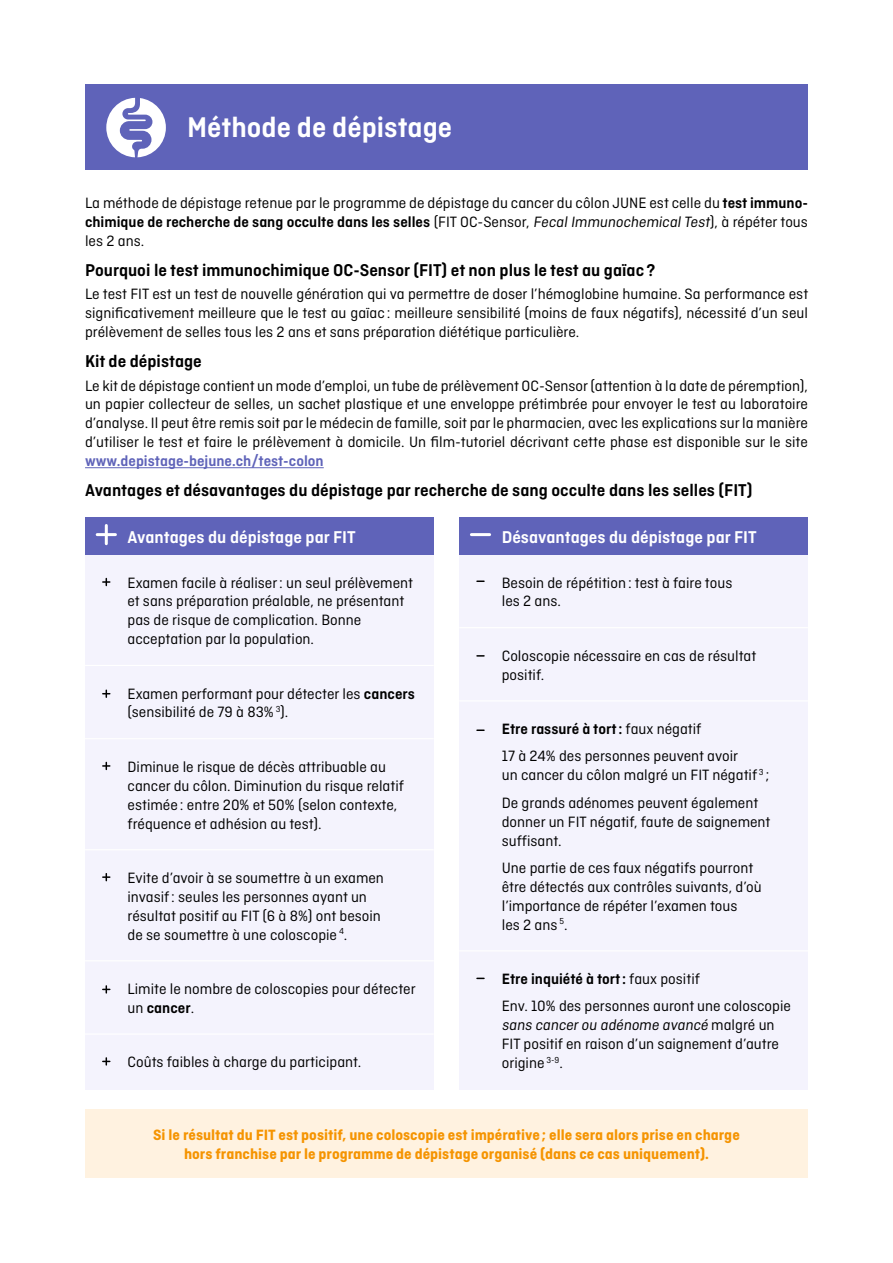
<style>
.page{position:relative;width:893px;height:1263px;background:#fff}
.page>*{position:absolute;margin:0;border:0;box-sizing:border-box;transform-origin:0 0}
.t1{font:600 30px "Ciutadella";color:#fff}
.t2{font:600 18px "Ciutadella";color:#000}
.t3{font:600 18px "Ciutadella";color:#fff}
.t4{font:15.75px/18.9px "Ciutadella";color:#000}
.t5{font:700 15.75px/18.9px "Ciutadella";color:#f59401;text-align:center}
.t6{font:600 15.75px "Ciutadella";color:#5f63b9}
.s1{font-weight:600}
</style>
<div class="page">
<div style="left:85px;top:85px;width:723px;height:85px;background:#5f63b9"></div>
<hr style="left:85px;top:467px;width:239px;height:1px;background:#5f63b9">
<div style="left:85px;top:517px;width:349px;height:572px;background:#f4f3fd"></div>
<div style="left:459px;top:517px;width:349px;height:572px;background:#f4f3fd"></div>
<div style="left:85px;top:517px;width:349px;height:37px;background:#5f63b9"></div>
<hr style="left:85px;top:665px;width:349px;height:1px;background:#fff">
<hr style="left:85px;top:738px;width:349px;height:1px;background:#fff">
<hr style="left:85px;top:849px;width:349px;height:1px;background:#fff">
<hr style="left:85px;top:960px;width:349px;height:1px;background:#fff">
<hr style="left:85px;top:1033px;width:349px;height:2px;background:#fff">
<div style="left:459px;top:517px;width:349px;height:37px;background:#5f63b9"></div>
<hr style="left:459px;top:627px;width:349px;height:1px;background:#fff">
<hr style="left:459px;top:700px;width:349px;height:1px;background:#fff">
<hr style="left:459px;top:950px;width:349px;height:1px;background:#fff">
<hr style="left:97px;top:533px;width:18px;height:3px;background:#fff">
<hr style="left:105px;top:525px;width:3px;height:19px;background:#fff">
<hr style="left:471px;top:533px;width:19px;height:3px;background:#fff">
<svg style="left:103px;top:578px;width:7px;height:7px"></svg>
<svg style="left:103px;top:690px;width:7px;height:7px"></svg>
<svg style="left:103px;top:762px;width:7px;height:7px"></svg>
<svg style="left:103px;top:874px;width:7px;height:7px"></svg>
<svg style="left:103px;top:986px;width:7px;height:7px"></svg>
<svg style="left:103px;top:1058px;width:7px;height:7px"></svg>
<svg style="left:477px;top:580px;width:7px;height:2px"></svg>
<svg style="left:477px;top:729px;width:7px;height:2px"></svg>
<svg style="left:477px;top:655px;width:7px;height:2px"></svg>
<div style="left:85px;top:1110px;width:723px;height:68px;background:#fff2e0"></div>
<svg style="left:106px;top:98px;width:60px;height:59px"></svg>
<h1 class="t1" style="left:187px;top:110px;width:267px">Méthode de dépistage</h1>
<p class="t4" style="left:85px;top:194px;width:724px;text-align:justify">La méthode de dépistage retenue par le programme de dépistage du cancer du côlon JUNE est celle du <span class="s1">test immuno&shy;chimique de recherche de sang occulte dans les selles</span> (FIT OC-Sensor, Fecal ImmunochemicalTest), à répéter tous les 2 ans.</p>
<p class="t2" style="left:85px;top:260px;width:572px">Pourquoi le test immunochimique OC-Sensor (FIT) et non plus le test au gaïac ?</p>
<p class="t4" style="left:85px;top:285px;width:725px;text-align:justify">Le test FIT est un test de nouvelle génération qui va permettre de doser l’hémoglobine humaine. Sa performance est significativement meilleure que le test au gaïac : meilleure sensibilité (moins de faux négatifs), nécessité d’un seul prélèvement de selles tous les 2 ans et sans préparation diététique particulière.</p>
<p class="t2" style="left:85px;top:351px;width:118px">Kit de dépistage</p>
<p class="t4" style="left:85px;top:376px;width:724px;text-align:justify">Le kit de dépistage contient un mode d’emploi, un tube de prélèvement OC-Sensor (attention à la date de péremption), un papier collecteur de selles, un sachet plastique et une enveloppe prétimbrée pour envoyer le test au laboratoire d’analyse. Il peut être remis soit par le médecin de famille, soit par le pharmacien, avec les explications sur la manière d’utiliser le test et faire le prélèvement à domicile. Un film-tutoriel décrivant cette phase est disponible sur le site</p>
<p class="t6" style="left:85px;top:452px;width:240px">www.depistage-bejune.ch/test-colon</p>
<p class="t2" style="left:85px;top:480px;width:669px">Avantages et désavantages du dépistage par recherche de sang occulte dans les selles (FIT)</p>
<p class="t3" style="left:128px;top:526px;width:230px">Avantages du dépistage par FIT</p>
<p class="t4" style="left:128px;top:573px;width:287px">Examen facile à réaliser: un seul prélèvement et sans préparation préalable, ne présentant pas de risque de complication. Bonne acceptation par la population.</p>
<p class="t3" style="left:502px;top:526px;width:256px">Désavantages du dépistage par FIT</p>
<p class="t4" style="left:502px;top:573px;width:232px">Besoin de répétition: test à faire tous les 2 ans.</p>
<p class="t4" style="left:128px;top:684px;width:289px">Examen performant pour détecter les <span class="s1">cancers </span>(sensibilité de 79 à 83% <sup>3</sup>).</p>
<p class="t4" style="left:128px;top:757px;width:278px">Diminue le risque de décès attribuable au cancer du côlon. Diminution du risque relatif estimée : entre 20% et 50% (selon contexte, fréquence et adhésion au test).</p>
<p class="t4" style="left:128px;top:868px;width:258px">Evite d’avoir à se soumettre à un examen invasif: seules les personnes ayant un résultat positif au FIT (6 à 8%) ont besoin de se soumettre à une coloscopie <sup>4</sup>.</p>
<p class="t4" style="left:128px;top:979px;width:290px">Limite le nombre de coloscopies pour détecter un <span class="s1">cancer</span>.</p>
<p class="t4" style="left:128px;top:1052px;width:235px">Coûts faibles à charge du participant.</p>
<p class="t4" style="left:502px;top:646px;width:256px">Coloscopie nécessaire en cas de résultat positif.</p>
<p class="t4" style="left:502px;top:715px;width:238px;line-height:27.5px"><span class="s1">Etre rassuré à tort:</span> faux négatif<br>17 à 24% des personnes peuvent avoir</p>
<p class="t4" style="left:502px;top:761px;width:269px;line-height:27.5px">un cancer du côlon malgré un FIT négatif <sup>3</sup> ;<br>De grands adénomes peuvent également</p>
<p class="t4" style="left:502px;top:812px;width:270px">donner un FIT négatif, faute de saignement suffisant.</p>
<p class="t4" style="left:502px;top:858px;width:262px">Une partie de ces faux négatifs pourront être détectés aux contrôles suivants, d’où l’importance de répéter l’examen tous<br>les 2 ans <sup>5</sup>.</p>
<p class="t4" style="left:502px;top:965px;width:291px;line-height:27.5px"><span class="s1">Etre inquiété à tort:</span> faux positif<br>Env. 10% des personnes auront une coloscopie</p>
<p class="t4" style="left:502px;top:1015px;width:279px">sans cancerou adénome avancé malgré un<br>FIT positif en raison d’un saignement d’autre origine <sup>3-9</sup>.</p>
<p class="t5" style="left:153px;top:1126px;width:588px">Si le résultat du FIT est positif, une coloscopie est impérative ; elle sera alors prise en charge hors franchise par le programme de dépistage organisé (dans ce cas uniquement).</p>
</div>
